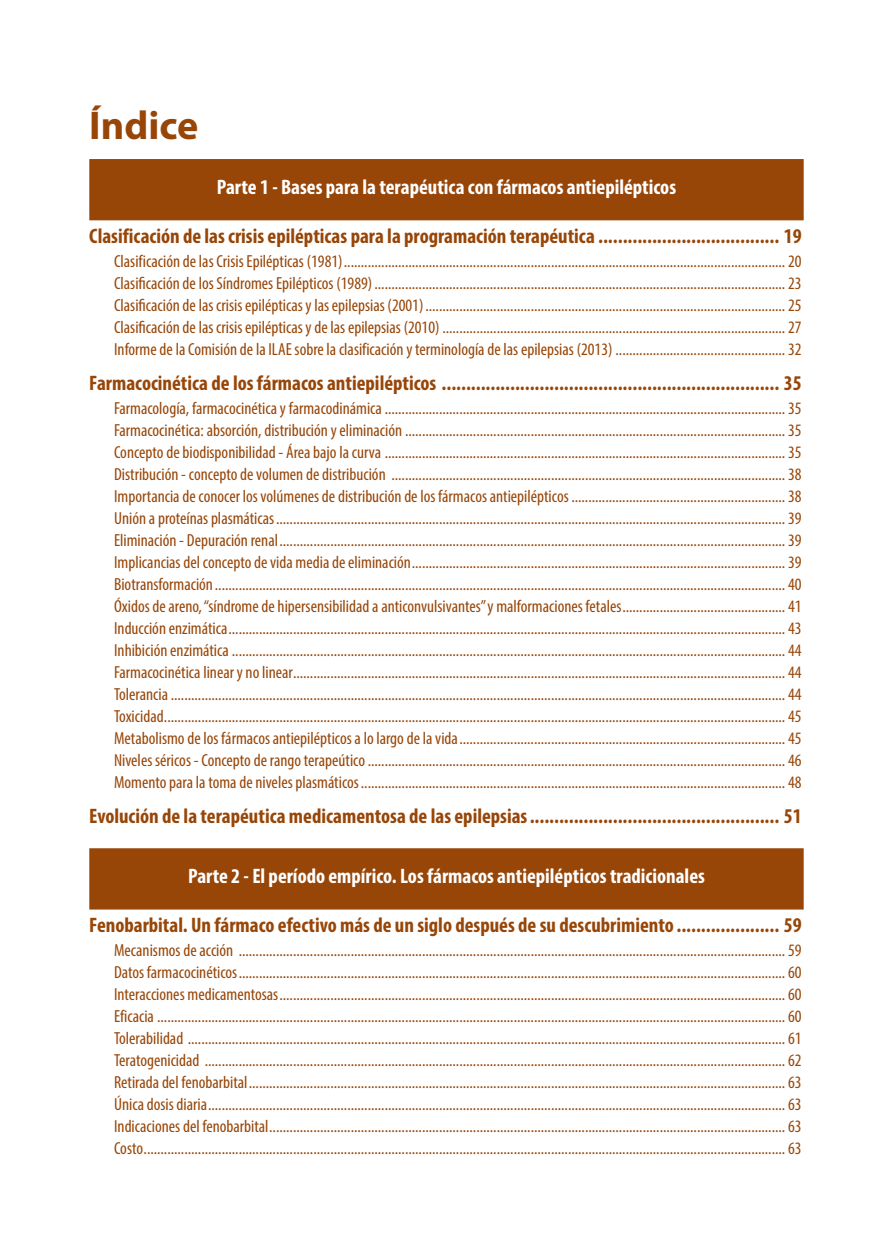
<style>
.page{position:relative;width:893px;height:1241px;background:#fff}
.page>*{position:absolute;margin:0;border:0;box-sizing:border-box;transform-origin:0 0}
.t1{font:700 40.25px "Myriad Pro";color:#974608}
.t2{font:700 condensed 21px "Myriad Pro";color:#974608}
.t3{font:700 condensed 21px "Myriad Pro";color:#fff}
.t4{font:condensed 17.5px/22.1px "Myriad Pro";color:#974608;text-align:justify}
</style>
<div class="page">
<div style="left:89px;top:159px;width:715px;height:61px;background:#974608"></div>
<div style="left:89px;top:848px;width:715px;height:61px;background:#974608"></div>
<h1 class="t1" style="left:89px;top:100px;width:111px">Índice</h1>
<p class="t3" style="left:217px;top:174px;width:461px">Parte 1 - Bases para la terapéutica con fármacos antiepilépticos</p>
<p class="t2" style="left:89px;top:223px;width:714px">Clasificación de las crisis epilépticas para la programación terapéutica ..................................... 19</p>
<p class="t4" style="left:114px;top:249px;width:689px">Clasificación de las Crisis Epilépticas (1981).................................................................................................................................. 20<br>Clasificación de los Síndromes Epilépticos (1989) ......................................................................................................................... 23<br>Clasificación de las crisis epilépticas y las epilepsias (2001).......................................................................................................... 25<br>Clasificación de las crisis epilépticas y de las epilepsias (2010) ..................................................................................................... 27<br>Informe de la Comisión de la ILAE sobre la clasificación y terminología de las epilepsias (2013) .................................................. 32</p>
<p class="t2" style="left:89px;top:370px;width:714px">Farmacocinética de los fármacos antiepilépticos ..................................................................... 35</p>
<p class="t4" style="left:114px;top:396px;width:689px">Farmacología, farmacocinética y farmacodinámica...................................................................................................................... 35<br>Farmacocinética: absorción, distribución y eliminación ................................................................................................................ 35<br>Concepto de biodisponibilidad - Área bajo la curva ...................................................................................................................... 35<br>Distribución - concepto de volumen de distribución .................................................................................................................... 38<br>Importancia de conocer los volúmenes de distribución de los fármacos antiepilépticos ............................................................... 38<br>Unión a proteínas plasmáticas...................................................................................................................................................... 39<br>Eliminación - Depuración renal..................................................................................................................................................... 39<br>Implicancias del concepto de vida media de eliminación.............................................................................................................. 39<br>Biotransformación........................................................................................................................................................................ 40<br>Óxidos de areno, “síndrome de hipersensibilidad a anticonvulsivantes” y malformaciones fetales................................................ 41<br>Inducción enzimática.................................................................................................................................................................... 43<br>Inhibición enzimática ................................................................................................................................................................... 44<br>Farmacocinética linear y no linear................................................................................................................................................. 44<br>Tolerancia..................................................................................................................................................................................... 44<br>Toxicidad....................................................................................................................................................................................... 45<br>Metabolismo de los fármacos antiepilépticos a lo largo de la vida................................................................................................ 45<br>Niveles séricos - Concepto de rango terapeútico........................................................................................................................... 46<br>Momento para la toma de niveles plasmáticos............................................................................................................................. 48</p>
<p class="t2" style="left:89px;top:802px;width:714px">Evolución de la terapéutica medicamentosa de las epilepsias................................................... 51</p>
<p class="t3" style="left:188px;top:862px;width:518px">Parte 2 - El período empírico. Los fármacos antiepilépticos tradicionales</p>
<p class="t2" style="left:89px;top:912px;width:714px">Fenobarbital. Un fármaco efectivo más de un siglo después de su descubrimiento ..................... 59</p>
<p class="t4" style="left:114px;top:938px;width:689px">Mecanismos de acción ................................................................................................................................................................. 59<br>Datos farmacocinéticos................................................................................................................................................................. 60<br>Interacciones medicamentosas..................................................................................................................................................... 60<br>Eficacia ......................................................................................................................................................................................... 60<br>Tolerabilidad ................................................................................................................................................................................ 61<br>Teratogenicidad ........................................................................................................................................................................... 62<br>Retirada del fenobarbital.............................................................................................................................................................. 63<br>Única dosis diaria.......................................................................................................................................................................... 63<br>Indicaciones del fenobarbital........................................................................................................................................................ 63<br>Costo............................................................................................................................................................................................. 63</p>
</div>
